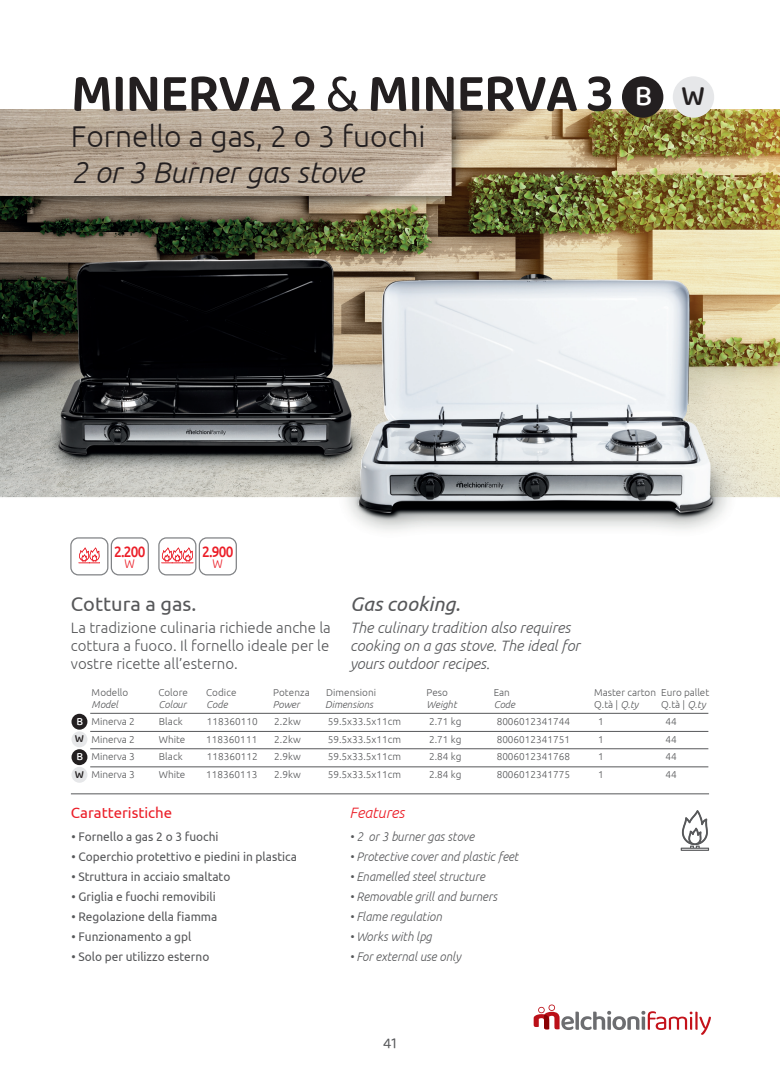
<style>
.page{position:relative;width:780px;height:1088px;background:#fff}
.page>*{position:absolute;margin:0;border:0;box-sizing:border-box;transform-origin:0 0}
.t1{font:600 55px "Baloo Paaji 2";letter-spacing:-.025em;color:#231f20}
.t2{font:300 30px "Ubuntu";color:#231f20}
.t3{font:italic 300 30px "Ubuntu";color:#231f20}
.t4{font:500 29.12px "Baloo Paaji 2";color:#fff}
.t5{font:20px "Ubuntu";color:#57585a}
.t6{font:italic 20px "Ubuntu";color:#57585a}
.t7{font:300 15px/18px "Ubuntu";color:#57585a;text-align:justify}
.t8{font:italic 300 15px/18px "Ubuntu";color:#57585a}
.t9{font:15px "Ubuntu";color:#eb1c26}
.t10{font:500 15px "Ubuntu";letter-spacing:-.05em;color:#eb1c26;scale:.9 1}
.t11{font:italic 300 15px "Ubuntu";color:#eb1c26}
.t12{font:15px "Baloo Paaji 2";color:#57585a}
.t13{font:12.5px "Ubuntu";color:#57585a;scale:.95 1}
.t14{font:italic 300 12.5px "Ubuntu";color:#57585a;scale:.95 1}
.t15{font:300 12.5px "Ubuntu";color:#eb1c26;scale:.9 1}
.t16{font:500 11.25px "Baloo Paaji 2";color:#fff}
.t17{font:300 10px "Ubuntu";color:#57585a}
.t18{font:italic 300 10px "Ubuntu";color:#57585a}
.s1{font-weight:400}
.s2{color:#231f20}
.s3{font-style:italic}
.s4{font-family:"Baloo Paaji 2";font-weight:500;font-size:11.25px;color:#231f20}
</style>
<div class="page">
<img style="left:0;top:110px;width:780px;height:458px">
<div style="left:70px;top:537px;width:38px;height:38px;border:1px solid #808285;border-radius:8px"></div>
<div style="left:111px;top:537px;width:38px;height:38px;border:1px solid #808285;border-radius:8px"></div>
<div style="left:622px;top:76px;width:41px;height:42px;background:#231f20;border-radius:50%"></div>
<div style="left:672px;top:76px;width:42px;height:42px;background:#e6e7e9;border-radius:50%"></div>
<hr style="left:90px;top:713px;width:618px;height:1px;background:#57585a">
<hr style="left:90px;top:748px;width:618px;height:1px;background:#57585a">
<hr style="left:90px;top:731px;width:618px;height:1px;background:#57585a">
<div style="left:71px;top:731px;width:16px;height:16px;background:#e6e7e9;border-radius:50%"></div>
<div style="left:71px;top:714px;width:16px;height:16px;background:#231f20;border-radius:50%"></div>
<hr style="left:90px;top:766px;width:618px;height:1px;background:#57585a">
<div style="left:71px;top:767px;width:16px;height:16px;background:#e6e7e9;border-radius:50%"></div>
<div style="left:71px;top:749px;width:16px;height:16px;background:#231f20;border-radius:50%"></div>
<svg style="left:680px;top:810px;width:29px;height:41px"></svg>
<hr style="left:71px;top:793px;width:638px;height:1px;background:#57585a">
<svg style="left:79px;top:547px;width:21px;height:16px"></svg>
<div style="left:158px;top:537px;width:38px;height:38px;border:1px solid #808285;border-radius:8px"></div>
<div style="left:199px;top:537px;width:38px;height:38px;border:1px solid #808285;border-radius:8px"></div>
<svg style="left:161px;top:547px;width:32px;height:16px"></svg>
<svg style="left:533px;top:1004px;width:178px;height:31px"></svg>
<h1 class="t1" style="left:71px;top:59px;width:544px">MINERVA 2 <span class="s1">&amp;</span> MINERVA 3</h1>
<h2 class="t2" style="left:71px;top:118px;width:356px">Fornello a gas, 2 o 3 fuochi</h2>
<h2 class="t3" style="left:71px;top:154px;width:294px">2 or 3 Burner gas stove</h2>
<h3 class="t4" style="left:635px;top:78px;width:72px">B <span class="s2">W</span></h3>
<h3 class="t10" style="left:114px;top:542px;width:37px">2.200</h3>
<p class="t15" style="left:125px;top:556px;width:13px">W</p>
<h3 class="t10" style="left:202px;top:542px;width:37px">2.900</h3>
<p class="t15" style="left:213px;top:556px;width:13px">W</p>
<h3 class="t5" style="left:71px;top:592px;width:127px">Cottura a gas.</h3>
<h3 class="t7" style="left:71px;top:618px;width:261px">La tradizione culinaria richiede anche la cottura a fuoco. Il fornello ideale per le vostre ricette all’esterno.</h3>
<h3 class="t6" style="left:350px;top:592px;width:112px">Gas cooking.</h3>
<h3 class="t8" style="left:350px;top:618px;width:231px">The culinary tradition also requires cooking on a gas stove. The ideal for yours outdoor recipes.</h3>
<p class="t17" style="left:91px;top:686px;width:38px">Modello</p>
<p class="t17" style="left:158px;top:686px;width:31px">Colore</p>
<p class="t17" style="left:206px;top:686px;width:32px">Codice</p>
<p class="t17" style="left:273px;top:686px;width:38px">Potenza</p>
<p class="t17" style="left:326px;top:686px;width:52px">Dimensioni</p>
<p class="t17" style="left:426px;top:686px;width:23px">Peso</p>
<p class="t17" style="left:493px;top:686px;width:18px">Ean</p>
<p class="t17" style="left:594px;top:686px;width:117px">Master carton Euro pallet</p>
<p class="t18" style="left:91px;top:698px;width:28px">Model</p>
<p class="t18" style="left:158px;top:698px;width:29px">Colour</p>
<p class="t18" style="left:206px;top:698px;width:23px">Code</p>
<p class="t18" style="left:273px;top:698px;width:28px">Power</p>
<p class="t18" style="left:325px;top:698px;width:50px">Dimensions</p>
<p class="t18" style="left:426px;top:698px;width:32px">Weight</p>
<p class="t18" style="left:493px;top:698px;width:23px">Code</p>
<p class="t17" style="left:594px;top:698px;width:46px">Q.tà | <span class="s3">Q.ty</span></p>
<p class="t17" style="left:661px;top:698px;width:46px">Q.tà | <span class="s3">Q.ty</span></p>
<p class="t17" style="left:91px;top:715px;width:45px">Minerva 2</p>
<p class="t17" style="left:159px;top:715px;width:25px">Black</p>
<p class="t17" style="left:207px;top:715px;width:53px">118360110</p>
<p class="t17" style="left:274px;top:715px;width:28px">2.2kw</p>
<p class="t17" style="left:328px;top:715px;width:75px">59.5x33.5x11cm</p>
<p class="t17" style="left:429px;top:715px;width:34px">2.71 kg</p>
<p class="t17" style="left:496px;top:715px;width:75px">8006012341744</p>
<p class="t17" style="left:598px;top:715px;width:7px">1</p>
<p class="t17" style="left:665px;top:715px;width:13px">44</p>
<p class="t17" style="left:75px;top:733px;width:62px"><span class="s4">W</span> Minerva 2</p>
<p class="t17" style="left:159px;top:733px;width:28px">White</p>
<p class="t17" style="left:206px;top:733px;width:53px">118360111</p>
<p class="t17" style="left:274px;top:733px;width:28px">2.2kw</p>
<p class="t17" style="left:328px;top:733px;width:75px">59.5x33.5x11cm</p>
<p class="t17" style="left:429px;top:733px;width:34px">2.71 kg</p>
<p class="t17" style="left:496px;top:733px;width:75px">8006012341751</p>
<p class="t17" style="left:598px;top:733px;width:7px">1</p>
<p class="t17" style="left:665px;top:733px;width:13px">44</p>
<p class="t16" style="left:76px;top:714px;width:8px">B</p>
<p class="t17" style="left:91px;top:750px;width:45px">Minerva 3</p>
<p class="t17" style="left:159px;top:750px;width:25px">Black</p>
<p class="t17" style="left:207px;top:750px;width:53px">118360112</p>
<p class="t17" style="left:274px;top:750px;width:28px">2.9kw</p>
<p class="t17" style="left:328px;top:750px;width:75px">59.5x33.5x11cm</p>
<p class="t17" style="left:429px;top:750px;width:34px">2.84 kg</p>
<p class="t17" style="left:496px;top:750px;width:75px">8006012341768</p>
<p class="t17" style="left:598px;top:750px;width:7px">1</p>
<p class="t17" style="left:665px;top:750px;width:13px">44</p>
<p class="t17" style="left:75px;top:768px;width:62px"><span class="s4">W</span> Minerva 3</p>
<p class="t17" style="left:159px;top:768px;width:28px">White</p>
<p class="t17" style="left:206px;top:768px;width:53px">118360113</p>
<p class="t17" style="left:274px;top:768px;width:28px">2.9kw</p>
<p class="t17" style="left:328px;top:768px;width:75px">59.5x33.5x11cm</p>
<p class="t17" style="left:429px;top:768px;width:34px">2.84 kg</p>
<p class="t17" style="left:496px;top:768px;width:75px">8006012341775</p>
<p class="t17" style="left:598px;top:768px;width:7px">1</p>
<p class="t17" style="left:665px;top:768px;width:13px">44</p>
<p class="t16" style="left:76px;top:750px;width:8px">B</p>
<h3 class="t9" style="left:71px;top:803px;width:103px">Caratteristiche</h3>
<h3 class="t11" style="left:349px;top:803px;width:56px">Features</h3>
<p class="t13" style="left:71px;top:829px;width:156px">• Fornello a gas 2 o 3 fuochi</p>
<p class="t13" style="left:71px;top:849px;width:239px">• Coperchio protettivo e piedini in plastica</p>
<p class="t13" style="left:71px;top:869px;width:169px">• Struttura in acciaio smaltato</p>
<p class="t13" style="left:71px;top:889px;width:153px">• Griglia e fuochi removibili</p>
<p class="t13" style="left:71px;top:909px;width:155px">• Regolazione della fiamma</p>
<p class="t13" style="left:71px;top:929px;width:128px">• Funzionamento a gpl</p>
<p class="t13" style="left:71px;top:949px;width:147px">• Solo per utilizzo esterno</p>
<p class="t14" style="left:349px;top:829px;width:133px">• 2 or 3 burner gas stove</p>
<p class="t14" style="left:349px;top:849px;width:179px">• Protective cover and plastic feet</p>
<p class="t14" style="left:349px;top:869px;width:144px">• Enamelled steel structure</p>
<p class="t14" style="left:349px;top:889px;width:157px">• Removable grill and burners</p>
<p class="t14" style="left:349px;top:909px;width:99px">• Flame regulation</p>
<p class="t14" style="left:349px;top:929px;width:88px">• Works with lpg</p>
<p class="t14" style="left:349px;top:949px;width:119px">• For external use only</p>
<h3 class="t12" style="left:383px;top:1034px;width:15px">41</h3>
</div>
